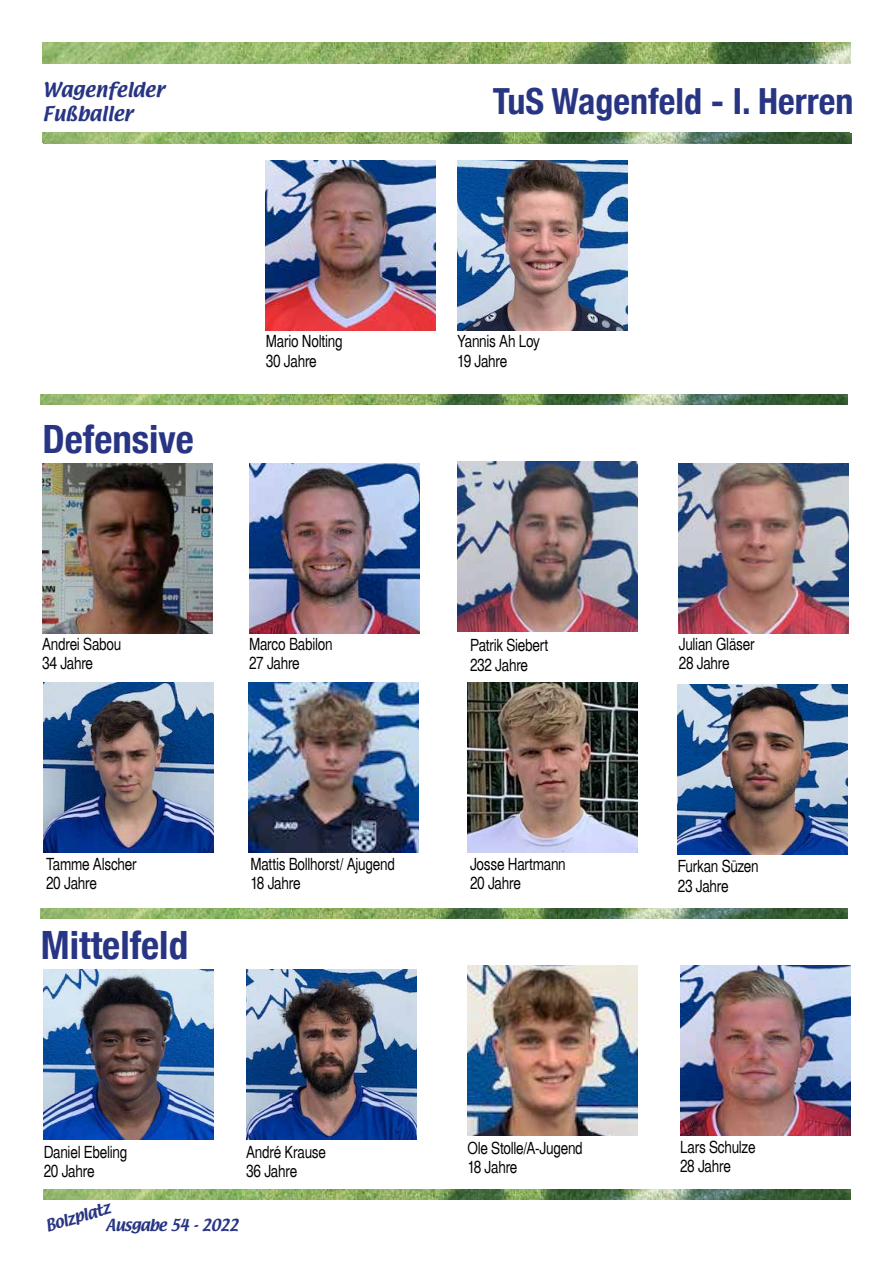
<style>
.page{position:relative;width:893px;height:1263px;background:#fff}
.page>*{position:absolute;margin:0;border:0;box-sizing:border-box;transform-origin:0 0}
.t1{font:700 condensed 39px "Helvetica Neue";color:#283583}
.t2{font:700 condensed 36px "Helvetica Neue";color:#283583}
.t3{font:18px/24px "Textile";color:#283583}
.t4{font:condensed 16.5px/19.5px "Helsinki";letter-spacing:-.015em;color:#000}
.t5{font:14.55px "Textile";letter-spacing:-.04em;color:#283583}
</style>
<div class="page">
<img style="left:43px;top:43px;width:807px;height:21px">
<img style="left:43px;top:1189px;width:807px;height:10px">
<img style="left:45px;top:134px;width:807px;height:10px">
<img style="left:42px;top:132px;width:807px;height:10px">
<img style="left:41px;top:909px;width:807px;height:10px">
<img style="left:41px;top:394px;width:807px;height:10px">
<img style="left:679px;top:463px;width:170px;height:170px">
<img style="left:266px;top:160px;width:170px;height:170px">
<img style="left:457px;top:160px;width:170px;height:170px">
<img style="left:44px;top:969px;width:170px;height:170px">
<img style="left:249px;top:463px;width:170px;height:170px">
<img style="left:467px;top:965px;width:170px;height:170px">
<img style="left:680px;top:965px;width:170px;height:170px">
<img style="left:248px;top:682px;width:170px;height:171px">
<img style="left:44px;top:682px;width:170px;height:171px">
<img style="left:468px;top:682px;width:170px;height:171px">
<img style="left:246px;top:969px;width:170px;height:170px">
<img style="left:678px;top:685px;width:170px;height:170px">
<img style="left:457px;top:461px;width:181px;height:170px">
<img style="left:42px;top:463px;width:170px;height:170px">
<p class="t3" style="left:43px;top:78px;width:123px">Wagenfelder<br>Fußballer</p>
<h2 class="t2" style="left:493px;top:72px;width:362px">TuS Wagenfeld - I. Herren</h2>
<h1 class="t1" style="left:42px;top:406px;width:153px">Defensive</h1>
<p class="t4" style="left:266px;top:331px;width:78px">Mario Nolting<br>30 Jahre</p>
<p class="t4" style="left:457px;top:331px;width:84px">Yannis Ah Loy<br>19 Jahre</p>
<p class="t4" style="left:42px;top:633px;width:81px">Andrei Sabou<br>34 Jahre</p>
<p class="t4" style="left:249px;top:633px;width:85px">Marco Babilon<br>27 Jahre</p>
<p class="t4" style="left:470px;top:635px;width:80px">Patrik Siebert<br>232 Jahre</p>
<p class="t4" style="left:46px;top:853px;width:92px">Tamme Alscher<br>20 Jahre</p>
<p class="t4" style="left:470px;top:853px;width:97px">Josse Hartmann<br>20 Jahre</p>
<p class="t4" style="left:250px;top:853px;width:146px">Mattis Bollhorst/ Ajugend<br>18 Jahre</p>
<h1 class="t1" style="left:41px;top:913px;width:149px">Mittelfeld</h1>
<p class="t4" style="left:679px;top:633px;width:77px">Julian Gläser<br>28 Jahre</p>
<p class="t4" style="left:678px;top:856px;width:82px">Furkan Süzen<br>23 Jahre</p>
<p class="t4" style="left:44px;top:1141px;width:85px">Daniel Ebeling<br>20 Jahre</p>
<p class="t4" style="left:246px;top:1141px;width:81px">André Krause<br>36 Jahre</p>
<p class="t5" style="left:43px;top:1216px;width:69px;rotate:-16deg">Bolzplatz</p>
<p class="t5" style="left:106px;top:1215px;width:134px">Ausgabe 54 - 2022</p>
<p class="t4" style="left:467px;top:1137px;width:117px">Ole Stolle/A-Jugend<br>18 Jahre</p>
<p class="t4" style="left:680px;top:1136px;width:77px">Lars Schulze<br>28 Jahre</p>
</div>
